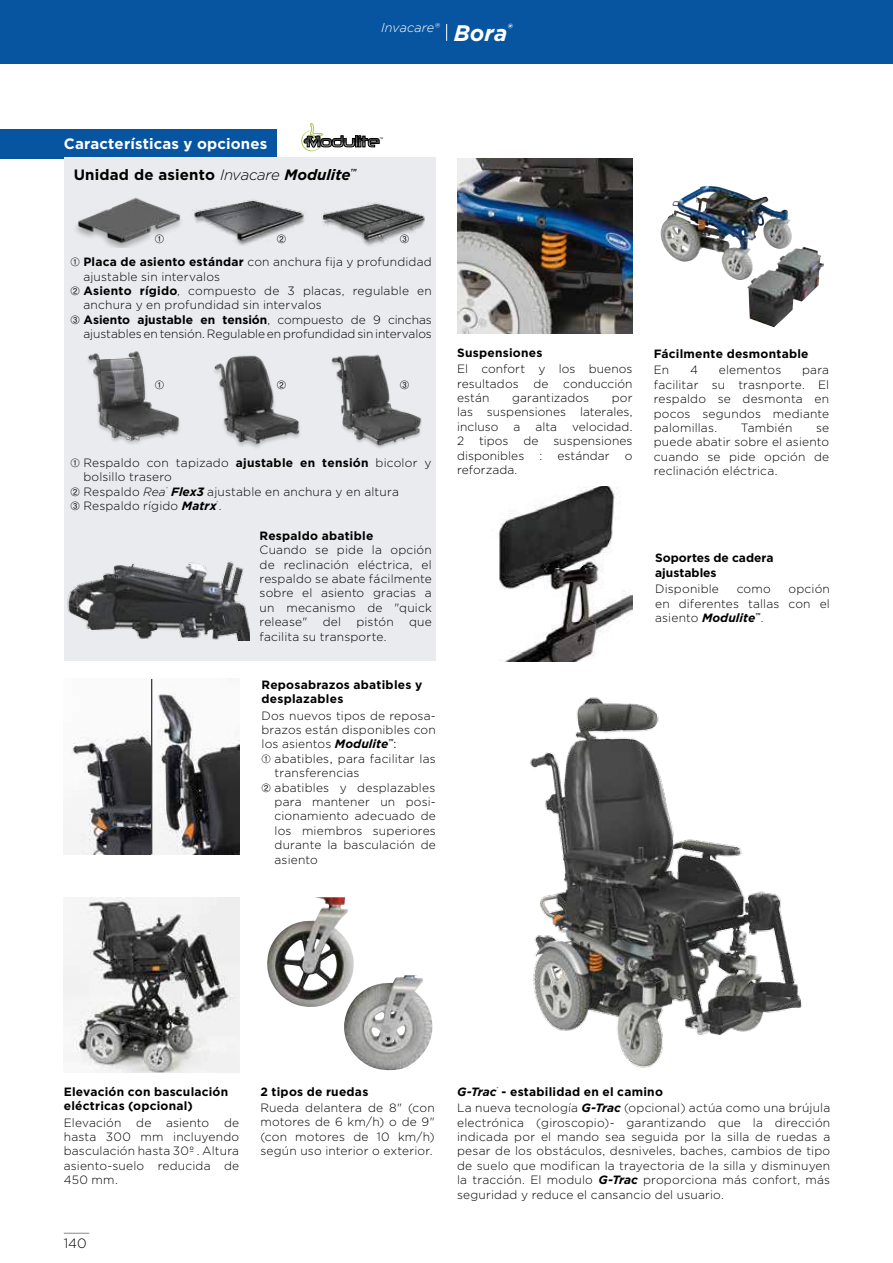
<style>
.page{position:relative;width:893px;height:1263px;background:#fff}
.page>*{position:absolute;margin:0;border:0;box-sizing:border-box;transform-origin:0 0}
.t1{font:700 15px "Gotham";letter-spacing:.01em;color:#000}
.t2{font:700 15px "Gotham";letter-spacing:.01em;color:#fff}
.t3{font:300 13.5px "Gotham";color:#000}
.t4{font:italic 300 12.75px "Gotham";letter-spacing:.01em;color:#fff}
.t5{font:300 12px/14.4px "Gotham";letter-spacing:.01em;color:#000;text-align:justify}
.t6{font:700 12px/14.4px "Gotham";letter-spacing:.02em;color:#000}
.t7{font:700 12px/14.4px "Gotham";color:#000}
.t8{font:italic 300 4.35px "Gotham";color:#000}
.t9{font:italic 700 4.35px "Gotham";color:#000}
.s1{font-weight:700;font-size:22.5px}
.s2{font-weight:700;font-size:13.05px}
.s3{font-weight:300;font-style:italic}
.s4{font-style:italic}
.s5{font-weight:700}
.s6{font-weight:300}
.s7{font-weight:700;font-style:italic}
</style>
<div class="page">
<div style="left:0;top:0;width:893px;height:64px;background:#0755a0"></div>
<img style="left:267px;top:897px;width:87px;height:110px">
<img style="left:343px;top:975px;width:90px;height:96px">
<img style="left:64px;top:898px;width:175px;height:175px">
<img style="left:457px;top:158px;width:175px;height:176px">
<img style="left:661px;top:186px;width:45px;height:76px">
<svg style="left:446px;top:24px;width:1px;height:17px"></svg>
<div style="left:0;top:129px;width:276px;height:29px;background:#0755a0"></div>
<div style="left:65px;top:157px;width:371px;height:504px;background:#e9ebee"></div>
<img style="left:322px;top:202px;width:103px;height:44px">
<img style="left:76px;top:197px;width:105px;height:51px">
<img style="left:192px;top:200px;width:113px;height:46px">
<img style="left:64px;top:553px;width:186px;height:87px">
<svg style="left:301px;top:123px;width:82px;height:28px"></svg>
<img style="left:88px;top:351px;width:92px;height:93px">
<img style="left:331px;top:354px;width:91px;height:94px">
<img style="left:214px;top:355px;width:86px;height:93px">
<img style="left:530px;top:697px;width:272px;height:371px">
<img style="left:499px;top:486px;width:133px;height:176px">
<img style="left:64px;top:679px;width:175px;height:175px">
<hr style="left:151px;top:679px;width:1px;height:175px;background:#000">
<svg style="left:64px;top:1233px;width:25px;height:1px"></svg>
<svg style="left:155px;top:235px;width:9px;height:9px"></svg>
<svg style="left:277px;top:235px;width:9px;height:9px"></svg>
<svg style="left:400px;top:235px;width:9px;height:9px"></svg>
<svg style="left:155px;top:380px;width:9px;height:9px"></svg>
<svg style="left:277px;top:380px;width:9px;height:9px"></svg>
<svg style="left:400px;top:380px;width:9px;height:9px"></svg>
<p class="t4" style="left:381px;top:19px;width:132px">Invacare® <span class="s1">Bora</span><span class="s2">®</span></p>
<p class="t2" style="left:64px;top:134px;width:205px">Características y opciones</p>
<p class="t1" style="left:74px;top:164px;width:284px">Unidad de asiento <span class="s3">Invacare</span> <span class="s4">Modulite</span><sup>™</sup></p>
<p class="t5" style="left:70px;top:254px;width:363px">➀ <span class="s5">Placa de asiento estándar</span> con anchura fija y profundidad</p>
<p class="t5" style="left:83px;top:269px;width:138px">ajustable sin intervalos</p>
<p class="t5" style="left:70px;top:283px;width:363px">➁ <span class="s5">Asiento rígido</span>, compuesto de 3 placas, regulable en</p>
<p class="t5" style="left:83px;top:298px;width:240px">anchura y en profundidad sin intervalos</p>
<p class="t7" style="left:70px;top:312px;width:363px">➂ Asiento ajustable en tensión<span class="s6">, compuesto de 9 cinchas</span></p>
<p class="t5" style="left:83px;top:326px;width:350px">ajustables en tensión. Regulable en profundidad sin intervalos</p>
<p class="t5" style="left:70px;top:455px;width:363px">➀ Respaldo con tapizado <span class="s5">ajustable en tensión</span> bicolor y</p>
<p class="t5" style="left:83px;top:469px;width:90px">bolsillo trasero</p>
<p class="t5" style="left:70px;top:484px;width:97px">➁ Respaldo <span class="s4">Rea</span></p>
<p class="t8" style="left:166px;top:486px;width:3px">®</p>
<p class="t5" style="left:70px;top:484px;width:330px;text-indent:101px"><span class="s7">Flex3</span> ajustable en anchura y en altura<br>➂ Respaldo rígido <span class="s7">Matrx</span> .</p>
<p class="t8" style="left:216px;top:500px;width:3px">®</p>
<p class="t6" style="left:260px;top:528px;width:115px">Respaldo abatible</p>
<p class="t5" style="left:260px;top:542px;width:174px">Cuando se pide la opción de reclinación eléctrica, el respaldo se abate fácilmente sobre el asiento gracias a un mecanismo de "quick release"</p>
<p class="t5" style="left:323px;top:614px;width:20px">del</p>
<p class="t5" style="left:356px;top:614px;width:39px">pistón</p>
<p class="t5" style="left:409px;top:614px;width:24px">que</p>
<p class="t5" style="left:260px;top:629px;width:128px">facilita su transporte.</p>
<p class="t6" style="left:261px;top:677px;width:162px">Reposabrazos abatibles y desplazables</p>
<p class="t5" style="left:261px;top:708px;width:176px">Dos nuevos tipos de reposa-</p>
<p class="t5" style="left:261px;top:722px;width:176px">brazos están disponibles con</p>
<p class="t5" style="left:261px;top:736px;width:137px">los asientos <span class="s7">Modulite</span><sup>™</sup>:</p>
<p class="t5" style="left:261px;top:751px;width:176px">➀ abatibles, para facilitar las</p>
<p class="t5" style="left:275px;top:765px;width:86px">transferencias</p>
<p class="t5" style="left:261px;top:780px;width:175px">➁ abatibles y desplazables</p>
<p class="t5" style="left:275px;top:794px;width:163px">para mantener un posi-</p>
<p class="t5" style="left:275px;top:808px;width:163px">cionamiento adecuado de</p>
<p class="t5" style="left:275px;top:823px;width:163px">los miembros superiores</p>
<p class="t5" style="left:275px;top:837px;width:163px">durante la basculación de</p>
<p class="t5" style="left:275px;top:852px;width:45px">asiento</p>
<p class="t6" style="left:457px;top:345px;width:87px">Suspensiones</p>
<p class="t5" style="left:457px;top:361px;width:177px">El confort y los buenos resultados de conducción están</p>
<p class="t5" style="left:512px;top:390px;width:78px">garantizados</p>
<p class="t5" style="left:457px;top:390px;width:177px;text-indent:155px">por las suspensiones laterales, incluso</p>
<p class="t5" style="left:457px;top:419px;width:177px;text-indent:115px">velocidad.<br>2 tipos de suspensiones disponibles</p>
<p class="t5" style="left:514px;top:419px;width:8px">a</p>
<p class="t5" style="left:535px;top:419px;width:23px">alta</p>
<p class="t5" style="left:539px;top:448px;width:4px">:</p>
<p class="t5" style="left:557px;top:448px;width:54px">estándar</p>
<p class="t5" style="left:625px;top:448px;width:9px">o</p>
<p class="t5" style="left:457px;top:462px;width:62px">reforzada.</p>
<p class="t6" style="left:654px;top:346px;width:156px">Fácilmente desmontable</p>
<p class="t5" style="left:654px;top:363px;width:17px">En</p>
<p class="t5" style="left:690px;top:363px;width:9px">4</p>
<p class="t5" style="left:719px;top:363px;width:64px">elementos</p>
<p class="t5" style="left:654px;top:363px;width:177px;text-indent:148px">para facilitar su trasnporte. El respaldo se desmonta en pocos segundos mediante palomillas.</p>
<p class="t5" style="left:741px;top:420px;width:53px">También</p>
<p class="t5" style="left:654px;top:420px;width:177px;text-indent:162px">se puede abatir sobre el asiento cuando se pide opción de reclinación eléctrica.</p>
<p class="t7" style="left:655px;top:551px;width:120px">Soportes de cadera ajustables</p>
<p class="t5" style="left:655px;top:581px;width:65px">Disponible</p>
<p class="t5" style="left:737px;top:581px;width:36px">como</p>
<p class="t5" style="left:655px;top:581px;width:176px;text-indent:133px">opción en diferentes tallas con el asiento <span class="s7">Modulite</span><sup>™</sup>.</p>
<p class="t6" style="left:64px;top:1084px;width:166px">Elevación con basculación eléctricas (opcional)</p>
<p class="t5" style="left:64px;top:1115px;width:177px">Elevación de asiento de hasta 300 mm incluyendo basculación hasta 30º . Altura asiento-suelo reducida de 450 mm.</p>
<p class="t3" style="left:64px;top:1234px;width:25px">140</p>
<p class="t6" style="left:260px;top:1084px;width:109px">2 tipos de ruedas</p>
<p class="t5" style="left:260px;top:1100px;width:176px">Rueda delantera de 8" (con motores de 6 km/h) o de 9" (con motores de 10 km/h) según uso interior o exterior.</p>
<p class="t6" style="left:457px;top:1084px;width:207px"><span class="s4">G-Trac</span> - estabilidad en el camino</p>
<p class="t9" style="left:496px;top:1086px;width:3px">®</p>
<p class="t5" style="left:457px;top:1100px;width:375px">La nueva tecnología <span class="s7">G-Trac</span> (opcional) actúa como una brújula electrónica (giroscopio)- garantizando que la dirección indicada por el mando sea seguida por la silla de ruedas a pesar de los obstáculos, desniveles, baches, cambios de tipo de suelo que modifican la trayectoria de la silla y disminuyen la tracción. El modulo <span class="s7">G-Trac</span> proporciona más confort, más seguridad y reduce el cansancio del usuario.</p>
</div>
